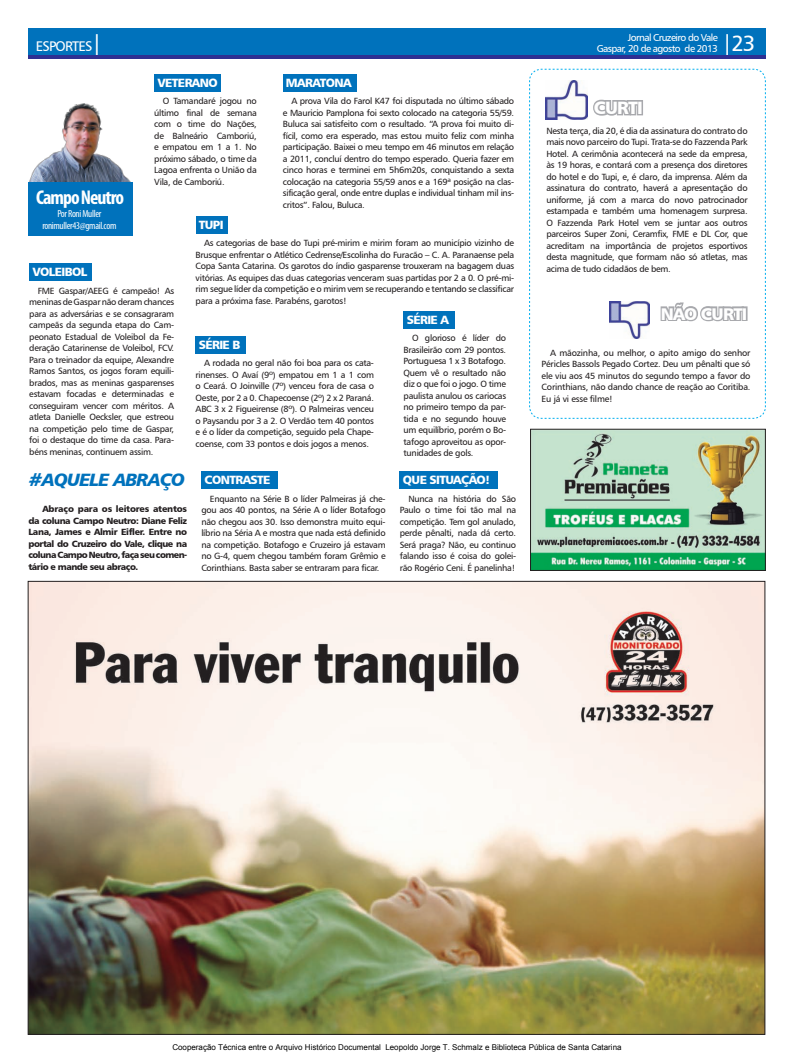
<style>
.page{position:relative;width:794px;height:1063px;background:#fff}
.page>*{position:absolute;margin:0;border:0;box-sizing:border-box;transform-origin:0 0}
.t1{font:22px "Humanist 777 BT Roman B";color:#fff}
.t2{font:700 condensed 20px "Myriad Pro";letter-spacing:-.05em;color:#fff}
.t3{font:17.9px "Humanist 777 BT Black Italic B";letter-spacing:-.05em;color:#0072bc}
.t4{font:17.9px "Humanist 777 BT Black B";letter-spacing:-.05em;color:#fff}
.t5{font:17px "Humanist 777 BT Black B";letter-spacing:-.05em;color:#fff}
.t6{font:14px "Humanist 777 BT Roman B";letter-spacing:-.06em;color:#fff}
.t7{font:12px "Humanist 777 BT Black B";letter-spacing:-.05em;color:#fff}
.t8{font:condensed 10.3px/12.4px "Myriad Pro";letter-spacing:-.03em;color:#fff;text-align:center}
.t9{font:10px/11px "Humanist 777 BT Roman B";letter-spacing:-.06em;color:#fff;text-align:right}
.t10{font:9px/11.5px "Humanist 777 BT Roman B";letter-spacing:-.03em;color:#231f20;text-align:justify}
.t11{font:9px/11.5px "Humanist 777 BT Black B";letter-spacing:-.06em;color:#231f20;text-align:justify}
.t12{font:8px "Arial";color:#000}
.s1{font-size:22px}
</style>
<div class="page">
<div style="left:29px;top:28px;width:737px;height:29px;background:#0072bc"></div>
<hr style="left:28px;top:56px;width:737px;height:3px;background:#2e3092">
<img style="left:532px;top:431px;width:231px;height:138px">
<div style="left:530px;top:429px;width:235px;height:142px;border:1px solid #231f20"></div>
<img style="left:30px;top:583px;width:733px;height:450px">
<div style="left:154px;top:74px;width:67px;height:17px;background:#0072bc"></div>
<div style="left:29px;top:264px;width:63px;height:17px;background:#0072bc"></div>
<div style="left:201px;top:471px;width:76px;height:17px;background:#0072bc"></div>
<div style="left:196px;top:216px;width:31px;height:17px;background:#0072bc"></div>
<div style="left:196px;top:336px;width:50px;height:17px;background:#0072bc"></div>
<div style="left:400px;top:471px;width:98px;height:17px;background:#0072bc"></div>
<div style="left:283px;top:74px;width:74px;height:17px;background:#0072bc"></div>
<div style="left:403px;top:311px;width:52px;height:17px;background:#0072bc"></div>
<svg style="left:529px;top:69px;width:237px;height:350px"></svg>
<div style="left:741px;top:306px;width:6px;height:15px;border:3px solid #a8a9ad"></div>
<img style="left:29px;top:103px;width:102px;height:79px">
<div style="left:28px;top:182px;width:105px;height:54px;background:#0072bc"></div>
<p class="t9" style="left:596px;top:32px;width:123px">Jornal Cruzeiro do Vale<br>Gaspar, 20 de agosto de 2013</p>
<h3 class="t6" style="left:36px;top:38px;width:68px">ESPORTES<span class="s1">|</span></h3>
<h1 class="t1" style="left:722px;top:30px;width:35px">|23</h1>
<h2 class="t2" style="left:36px;top:184px;width:90px">Campo Neutro</h2>
<p class="t8" style="left:42px;top:207px;width:76px">Por Roni Muller ronimuller43@gmail.com</p>
<h3 class="t7" style="left:157px;top:75px;width:62px">VETERANO</h3>
<p class="t10" style="left:154px;top:95px;width:104px;text-indent:9px">O Tamandaré jogou no último final de semana com o time do Nações, de Balneário Camboriú, e empatou em 1 a 1. No próximo sábado, o time da Lagoa enfrenta o União da Vila, de Camboriú.</p>
<h3 class="t7" style="left:199px;top:217px;width:26px">TUPI</h3>
<h3 class="t7" style="left:286px;top:75px;width:67px">MARATONA</h3>
<p class="t10" style="left:283px;top:95px;width:233px;text-indent:9px">A prova Vila do Farol K47 foi disputada no último sábado e Mauricio Pamplona foi sexto colocado na categoria 55/59.<br>Buluca sai satisfeito com o resultado. “A prova foi muito di&shy;fícil, como era esperado, mas estou muito feliz com minha participação. Baixei o meu tempo em 46 minutos em relação a 2011, concluí dentro do tempo esperado. Queria fazer em cinco horas e terminei em 5h6m20s, conquistando a sexta colocação na categoria 55/59 anos e a 169ª posição na clas&shy;sificação geral, onde entre duplas e individual tinham mil ins&shy;critos”. Falou, Buluca.</p>
<h3 class="t7" style="left:32px;top:265px;width:56px">VOLEIBOL</h3>
<p class="t10" style="left:29px;top:285px;width:146px;text-indent:9px">FME Gaspar/AEEG é campeão! As meninas de Gaspar não deram chances para as adversárias e se consagraram campeãs da segunda etapa do Cam&shy;peonato Estadual de Voleibol da Fe&shy;deração Catarinense de Voleibol, FCV.<br>Para o treinador da equipe, Alexandre Ramos Santos, os jogos foram equili&shy;brados, mas as meninas gasparenses estavam focadas e determinadas e conseguiram vencer com méritos. A atleta Danielle Oecksler, que estreou na competição pelo time de Gaspar, foi o destaque do time da casa. Para&shy;béns meninas, continuem assim.</p>
<h3 class="t3" style="left:29px;top:468px;width:158px">#AQUELE ABRAÇO</h3>
<p class="t11" style="left:28px;top:503px;width:160px;text-indent:14px">Abraço para os leitores atentos da coluna Campo Neutro: Diane Feliz Lana, James e Almir Eifler. Entre no portal do Cruzeiro do Vale, clique na coluna Campo Neutro, faça seu comen&shy;tário e mande seu abraço.</p>
<p class="t10" style="left:196px;top:237px;width:320px;text-indent:9px">As categorias de base do Tupi pré-mirim e mirim foram ao município vizinho de Brusque enfrentar o Atlético Cedrense/Escolinha do Furacão – C. A. Paranaense pela Copa Santa Catarina. Os garotos do índio gasparense trouxeram na bagagem duas vitórias. As equipes das duas categorias venceram suas partidas por 2 a 0. O pré-mi&shy;rim segue líder da competição e o mirim vem se recuperando e tentando se classificar para a próxima fase. Parabéns, garotos!</p>
<h3 class="t7" style="left:199px;top:337px;width:43px">SÉRIE B</h3>
<p class="t10" style="left:196px;top:357px;width:180px;text-indent:9px">A rodada no geral não foi boa para os cata&shy;rinenses. O Avaí (9º) empatou em 1 a 1 com o Ceará. O Joinville (7º) venceu fora de casa o Oeste, por 2 a 0. Chapecoense (2º) 2 x 2 Paraná.<br>ABC 3 x 2 Figueirense (8º). O Palmeiras venceu o Paysandu por 3 a 2. O Verdão tem 40 pontos e é o líder da competição, seguido pela Chape&shy;coense, com 33 pontos e dois jogos a menos.</p>
<h3 class="t7" style="left:204px;top:472px;width:68px">CONTRASTE</h3>
<p class="t10" style="left:201px;top:492px;width:186px;text-indent:9px">Enquanto na Série B o líder Palmeiras já che&shy;gou aos 40 pontos, na Série A o líder Botafogo não chegou aos 30. Isso demonstra muito equi&shy;líbrio na Séria A e mostra que nada está definido na competição. Botafogo e Cruzeiro já estavam no G-4, quem chegou também foram Grêmio e Corinthians. Basta saber se entraram para ficar.</p>
<h3 class="t7" style="left:407px;top:312px;width:44px">SÉRIE A</h3>
<p class="t10" style="left:403px;top:332px;width:104px;text-indent:9px">O glorioso é líder do Brasileirão com 29 pontos.<br>Portuguesa 1 x 3 Botafogo.<br>Quem vê o resultado não diz o que foi o jogo. O time paulista anulou os cariocas no primeiro tempo da par&shy;tida e no segundo houve um equilíbrio, porém o Bo&shy;tafogo aproveitou as opor&shy;tunidades de gols.</p>
<h3 class="t7" style="left:403px;top:472px;width:89px">QUE SITUAÇÃO!</h3>
<p class="t10" style="left:400px;top:493px;width:118px;text-indent:9px">Nunca na história do São Paulo o time foi tão mal na competição. Tem gol anulado, perde pênalti, nada dá certo.<br>Será praga? Não, eu continuo falando isso é coisa do golei&shy;rão Rogério Ceni. É panelinha!</p>
<h3 class="t4" style="left:594px;top:96px;width:50px">CURTI</h3>
<p class="t10" style="left:546px;top:125px;width:203px">Nesta terça, dia 20, é dia da assinatura do contrato do mais novo parceiro do Tupi. Trata-se do Fazzenda Park Hotel. A cerimônia acontecerá na sede da empresa, às 19 horas, e contará com a presença dos diretores do hotel e do Tupi, e, é claro, da imprensa. Além da assinatura do contrato, haverá a apresentação do uniforme, já com a marca do novo patrocinador estampada e também uma homenagem surpresa.<br>O Fazzenda Park Hotel vem se juntar aos outros parceiros Super Zoni, Ceramfix, FME e DL Cor, que acreditam na importância de projetos esportivos desta magnitude, que formam não só atletas, mas acima de tudo cidadãos de bem.</p>
<h3 class="t5" style="left:661px;top:303px;width:88px">NÃO CURTI</h3>
<p class="t10" style="left:541px;top:346px;width:210px;text-indent:9px">A mãozinha, ou melhor, o apito amigo do senhor Péricles Bassols Pegado Cortez. Deu um pênalti que só ele viu aos 45 minutos do segundo tempo a favor do Corinthians, não dando chance de reação ao Coritiba.<br>Eu já vi esse filme!</p>
<p class="t12" style="left:172px;top:1042px;width:451px">Cooperação Técnica entre o Arquivo Histórico Documental Leopoldo Jorge T. Schmalz e Biblioteca Pública de Santa Catarina</p>
</div>
